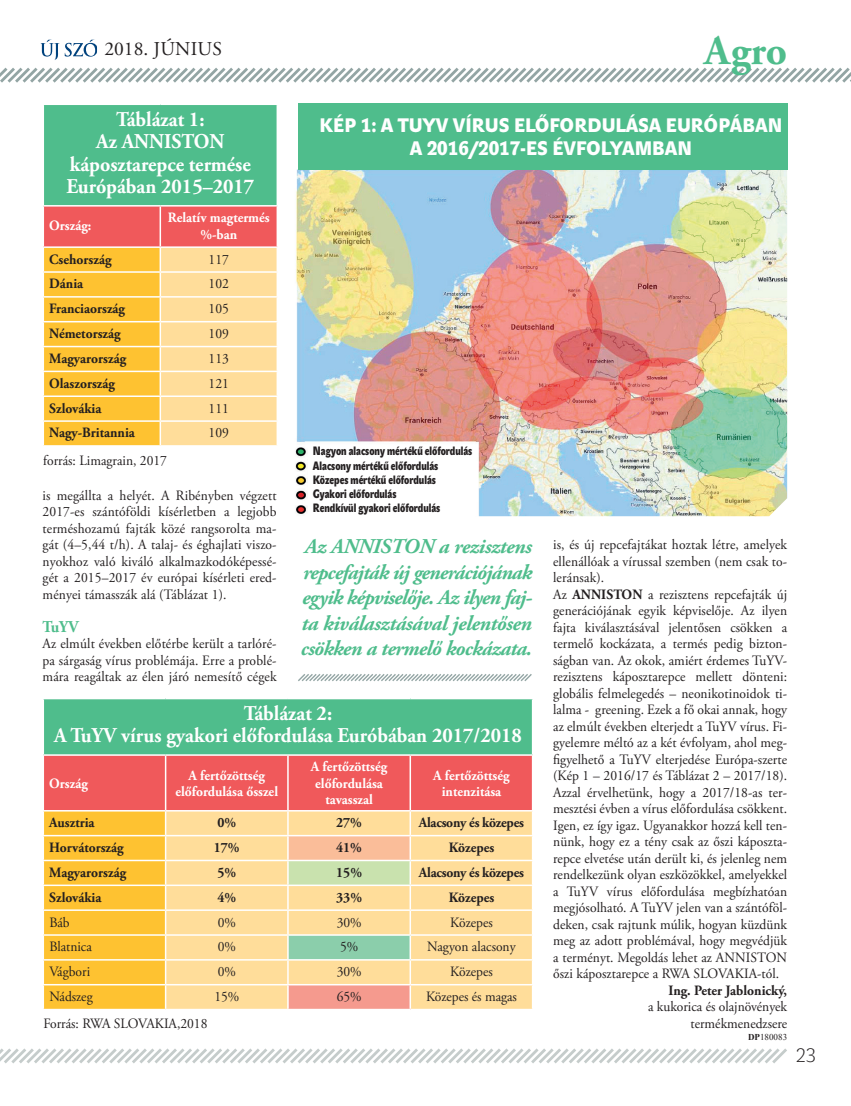
<style>
.page{position:relative;width:851px;height:1106px;background:#fff}
.page>*{position:absolute;margin:0;border:0;box-sizing:border-box;transform-origin:0 0}
.t1{font:700 42px "Adobe Garamond Pro";color:#4fbd8c}
.t2{font:italic 700 21px/25.5px "Adobe Garamond Pro";letter-spacing:-.025em;color:#4fbd8c;text-align:justify}
.t3{font:700 21px/22.5px "Adobe Garamond Pro";color:#fff;text-align:center;scale:.95 1}
.t4{font:19.5px "Adobe Garamond Pro";letter-spacing:.015em;color:#231f20}
.t5{font:19.35px/22.5px "John Sans Black Pro";color:#fff;text-align:center;scale:.9 1}
.t6{font:18.9px "John Sans White Pro";color:#231f20}
.t7{font:700 16.5px "Adobe Garamond Pro";color:#4fbd8c;scale:.95 1}
.t8{font:14.25px/16.5px "Adobe Garamond Pro";letter-spacing:.005em;color:#231f20;text-align:justify;scale:.95 1}
.t9{font:700 14.25px "Adobe Garamond Pro";color:#231f20;scale:.95 1}
.t10{font:700 14.25px/16.5px "Adobe Garamond Pro";color:#fff;text-align:center;scale:.95 1}
.t11{font:700 14.25px "Adobe Garamond Pro";letter-spacing:-.02em;color:#231f20;scale:.95 1}
.t12{font:12px/14.2px "John Sans Cond Black Pro";color:#231f20;scale:.95 1}
.t13{font:9px "Times New Roman";color:#231f20}
.s1{font-weight:700}
</style>
<div class="page">
<svg style="left:0;top:41px;width:850px;height:42px"></svg>
<div style="left:40px;top:39px;width:58px;height:21px;border:1px solid #fff"></div>
<svg style="left:0;top:1048px;width:787px;height:16px"></svg>
<div style="left:43px;top:104px;width:234px;height:102px;background:#4fbd8c"></div>
<hr style="left:43px;top:104px;width:117px;height:1px;background:#fff">
<hr style="left:43px;top:105px;width:1px;height:100px;background:#fff">
<hr style="left:160px;top:104px;width:118px;height:1px;background:#fff">
<hr style="left:276px;top:105px;width:2px;height:100px;background:#fff">
<hr style="left:43px;top:205px;width:117px;height:1px;background:#fff">
<hr style="left:160px;top:205px;width:118px;height:1px;background:#fff">
<svg style="left:43px;top:206px;width:234px;height:239px;background:#fcc479"></svg>
<hr style="left:160px;top:420px;width:118px;height:2px;background:#fff">
<hr style="left:159px;top:422px;width:2px;height:23px;background:#fff">
<hr style="left:276px;top:422px;width:2px;height:23px;background:#fff">
<img style="left:295px;top:169px;width:492px;height:347px">
<div style="left:298px;top:104px;width:489px;height:66px;background:#4fbd8c"></div>
<div style="left:43px;top:698px;width:489px;height:57px;background:#4fbd8c"></div>
<hr style="left:43px;top:698px;width:123px;height:1px;background:#fff">
<hr style="left:43px;top:699px;width:1px;height:55px;background:#fff">
<hr style="left:166px;top:698px;width:122px;height:1px;background:#fff">
<hr style="left:288px;top:698px;width:122px;height:1px;background:#fff">
<hr style="left:410px;top:698px;width:123px;height:1px;background:#fff">
<hr style="left:531px;top:699px;width:2px;height:55px;background:#fff">
<hr style="left:43px;top:754px;width:123px;height:1px;background:#fff">
<hr style="left:166px;top:754px;width:122px;height:1px;background:#fff">
<hr style="left:288px;top:754px;width:122px;height:1px;background:#fff">
<hr style="left:410px;top:754px;width:123px;height:1px;background:#fff">
<svg style="left:43px;top:755px;width:489px;height:253px;background:#f7bb80"></svg>
<hr style="left:288px;top:984px;width:122px;height:1px;background:#fff">
<hr style="left:287px;top:985px;width:2px;height:23px;background:#fff">
<hr style="left:410px;top:984px;width:123px;height:1px;background:#fff">
<hr style="left:409px;top:985px;width:2px;height:23px;background:#fff">
<hr style="left:531px;top:985px;width:2px;height:23px;background:#fff">
<svg style="left:298px;top:674px;width:234px;height:7px"></svg>
<h3 class="t4" style="left:104px;top:37px;width:119px">2018. Június</h3>
<h1 class="t1" style="left:704px;top:26px;width:84px">Agro</h1>
<h2 class="t3" style="left:66px;top:108px;width:199px">Táblázat 1:<br>Az ANNISTON káposztarepce termése<br>Európában 2015–2017</h2>
<p class="t10" style="left:49px;top:218px;width:46px">Ország:</p>
<p class="t10" style="left:168px;top:210px;width:109px">Relatív magtermés %-ban</p>
<p class="t9" style="left:49px;top:251px;width:67px">Csehország</p>
<p class="t8" style="left:209px;top:251px;width:23px">117</p>
<p class="t9" style="left:49px;top:275px;width:37px">Dánia</p>
<p class="t8" style="left:209px;top:276px;width:23px">102</p>
<p class="t9" style="left:49px;top:300px;width:81px">Franciaország</p>
<p class="t8" style="left:209px;top:301px;width:23px">105</p>
<p class="t9" style="left:49px;top:325px;width:77px">Németország</p>
<p class="t8" style="left:209px;top:326px;width:23px">109</p>
<p class="t9" style="left:49px;top:350px;width:82px">Magyarország</p>
<p class="t8" style="left:209px;top:350px;width:23px">113</p>
<p class="t9" style="left:49px;top:375px;width:71px">Olaszország</p>
<p class="t8" style="left:209px;top:375px;width:23px">121</p>
<p class="t9" style="left:49px;top:400px;width:56px">Szlovákia</p>
<p class="t8" style="left:209px;top:400px;width:23px">111</p>
<p class="t9" style="left:49px;top:424px;width:92px">Nagy-Britannia</p>
<p class="t8" style="left:209px;top:425px;width:23px">109</p>
<p class="t8" style="left:43px;top:452px;width:132px">forrás: Limagrain, 2017</p>
<p class="t12" style="left:313px;top:444px;width:169px">Nagyon alacsony mértékű előfordulás<br>Alacsony mértékű előfordulás<br>Közepes mértékű előfordulás<br>Gyakori előfordulás<br>Rendkívül gyakori előfordulás</p>
<h3 class="t5" style="left:319px;top:114px;width:515px">KÉP 1: A TUYV VÍRUS ELŐFORDULÁSA EURÓPÁBAN<br>A 2016/2017-ES ÉVFOLYAMBAN</h3>
<p class="t8" style="left:43px;top:487px;width:248px">is megállta a helyét. A Ribényben végzett 2017-es szántóföldi kísérletben a legjobb terméshozamú fajták közé rangsorolta ma&shy;gát (4–5,44 t/h). A talaj- és éghajlati viszo&shy;nyokhoz való kiváló alkalmazkodóképessé&shy;gét a 2015–2017 év európai kísérleti ered&shy;ményei támasszák alá (Táblázat 1).</p>
<p class="t7" style="left:43px;top:617px;width:39px">TuYV</p>
<p class="t8" style="left:43px;top:636px;width:248px">Az elmúlt években előtérbe került a tarlóré&shy;pa sárgaság vírus problémája. Erre a problé&shy;mára reagáltak az élen járó nemesítő cégek</p>
<h2 class="t2" style="left:300px;top:534px;width:233px">Az ANNISTON a rezisztens repcefajták új generációjának egyik képviselője. Az ilyen faj&shy;ta kiválasztásával jelentősen csökken a termelő kockázata.</h2>
<p class="t8" style="left:553px;top:537px;width:248px;text-align:left">is, és új repcefajtákat hoztak létre, amelyek ellenállóak a vírussal szemben (nem csak to&shy;leránsak).<br>Az <span class="s1">ANNISTON</span> a rezisztens repcefajták új generációjának egyik képviselője. Az ilyen fajta kiválasztásával jelentősen csökken a termelő kockázata, a termés pedig bizton&shy;ságban van. Az okok, amiért érdemes TuYV&shy;rezisztens káposztarepce mellett dönteni: globális felmelegedés – neonikotinoidok ti&shy;lalma - greening. Ezek a fő okai annak, hogy az elmúlt években elterjedt a TuYV vírus. Fi&shy;gyelemre méltó az a két évfolyam, ahol meg&shy;figyelhető a TuYV elterjedése Európa-szerte (Kép 1 – 2016/17 és Táblázat 2 – 2017/18).<br>Azzal érvelhetünk, hogy a 2017/18-as ter&shy;mesztési évben a vírus előfordulása csökkent.<br>Igen, ez így igaz. Ugyanakkor hozzá kell ten&shy;nünk, hogy ez a tény csak az őszi káposzta&shy;repce elvetése után derült ki, és jelenleg nem rendelkezünk olyan eszközökkel, amelyekkel a TuYV vírus előfordulása megbízhatóan megjósolható. A TuYV jelen van a szántóföl&shy;deken, csak rajtunk múlik, hogyan küzdünk meg az adott problémával, hogy megvédjük a terményt. Megoldás lehet az ANNIS</p>
<h2 class="t3" style="left:54px;top:702px;width:494px">Táblázat 2:<br>A TuYV vírus gyakori előfordulása Euróbában 2017/2018</h2>
<p class="t10" style="left:49px;top:775px;width:42px">Ország</p>
<p class="t10" style="left:175px;top:767px;width:109px">A fertőzöttség előfordulása ősszel</p>
<p class="t10" style="left:311px;top:759px;width:82px">A fertőzöttség előfordulása tavasszal</p>
<p class="t10" style="left:433px;top:767px;width:82px">A fertőzöttség intenzitása</p>
<p class="t9" style="left:49px;top:814px;width:49px">Ausztria</p>
<p class="t9" style="left:217px;top:814px;width:21px">0%</p>
<p class="t9" style="left:336px;top:814px;width:29px">27%</p>
<p class="t11" style="left:419px;top:814px;width:112px">Alacsony és közepes</p>
<p class="t9" style="left:49px;top:839px;width:80px">Horvátország</p>
<p class="t9" style="left:214px;top:839px;width:29px">17%</p>
<p class="t9" style="left:336px;top:839px;width:29px">41%</p>
<p class="t9" style="left:448px;top:839px;width:49px">Közepes</p>
<p class="t9" style="left:49px;top:864px;width:82px">Magyarország</p>
<p class="t9" style="left:217px;top:864px;width:21px">5%</p>
<p class="t9" style="left:336px;top:864px;width:29px">15%</p>
<p class="t11" style="left:419px;top:864px;width:112px">Alacsony és közepes</p>
<p class="t9" style="left:49px;top:888px;width:56px">Szlovákia</p>
<p class="t9" style="left:217px;top:888px;width:21px">4%</p>
<p class="t9" style="left:336px;top:888px;width:29px">33%</p>
<p class="t9" style="left:448px;top:888px;width:49px">Közepes</p>
<p class="t8" style="left:49px;top:914px;width:23px">Báb</p>
<p class="t8" style="left:218px;top:914px;width:21px">0%</p>
<p class="t8" style="left:336px;top:914px;width:28px">30%</p>
<p class="t8" style="left:450px;top:914px;width:46px">Közepes</p>
<p class="t8" style="left:49px;top:939px;width:46px">Blatnica</p>
<p class="t8" style="left:218px;top:939px;width:21px">0%</p>
<p class="t8" style="left:340px;top:939px;width:21px">5%</p>
<p class="t8" style="left:427px;top:939px;width:94px">Nagyon alacsony</p>
<p class="t8" style="left:49px;top:964px;width:44px">Vágbori</p>
<p class="t8" style="left:218px;top:964px;width:21px">0%</p>
<p class="t8" style="left:336px;top:964px;width:28px">30%</p>
<p class="t8" style="left:450px;top:964px;width:46px">Közepes</p>
<p class="t8" style="left:49px;top:988px;width:47px">Nádszeg</p>
<p class="t8" style="left:214px;top:988px;width:28px">15%</p>
<p class="t8" style="left:336px;top:988px;width:28px">65%</p>
<p class="t8" style="left:426px;top:988px;width:97px">Közepes és magas</p>
<p class="t8" style="left:43px;top:1016px;width:174px">Forrás: RWA SLOVAKIA,2018</p>
<p class="t8" style="left:553px;top:949px;width:247px;text-indent:204px">TON őszi káposztarepce a RWA SLOVAKIA-tól.</p>
<p class="t9" style="left:668px;top:982px;width:126px">Ing. Peter Jablonický,</p>
<p class="t8" style="left:648px;top:999px;width:148px;text-align:right">a kukorica és olajnövények termékmenedzsere</p>
<p class="t13" style="left:748px;top:1031px;width:40px"><span class="s1">DP</span>180083</p>
<h3 class="t6" style="left:795px;top:1044px;width:22px">23</h3>
</div>
